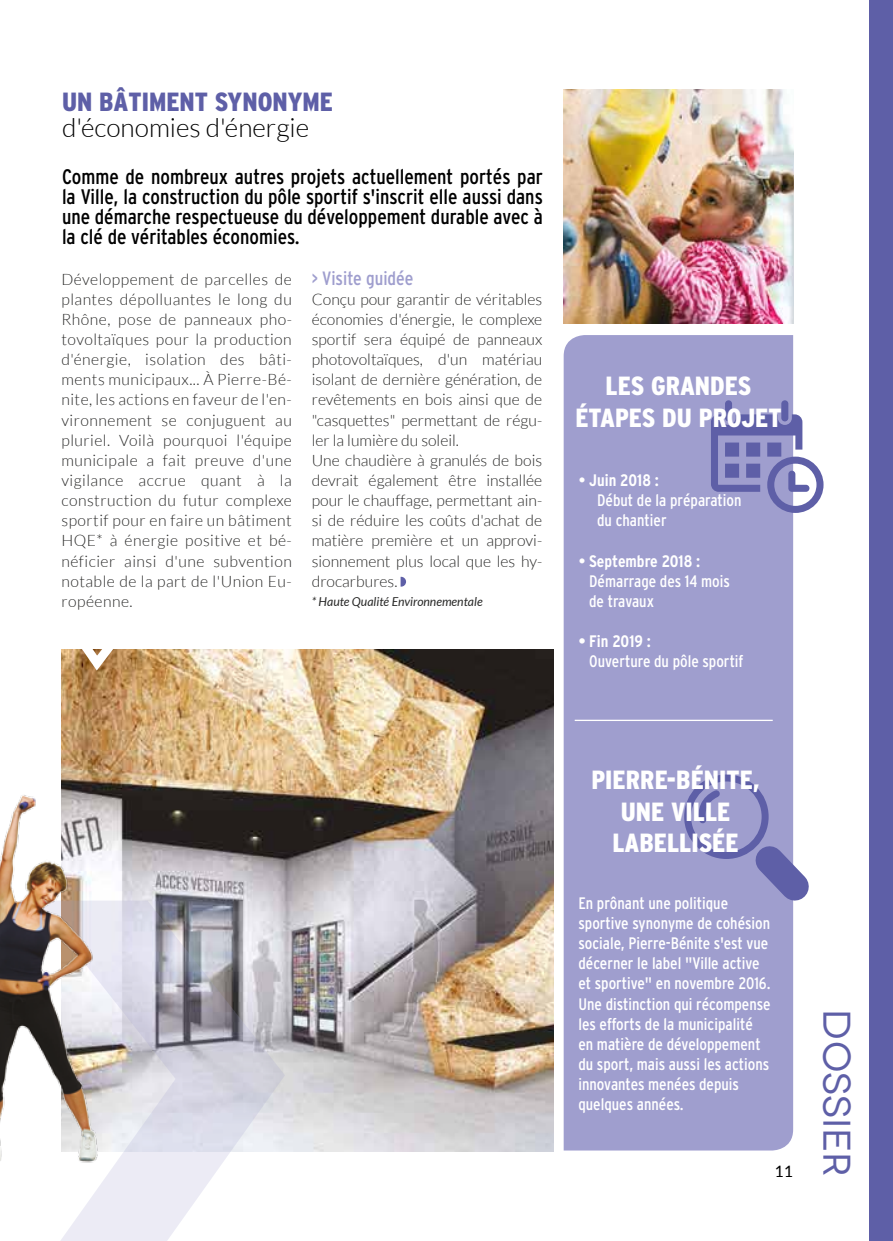
<style>
.page{position:relative;width:893px;height:1241px;background:#fff}
.page>*{position:absolute;margin:0;border:0;box-sizing:border-box;transform-origin:0 0}
.t1{font:38.5px "Novecentowide";color:#5e5fa7}
.t2{font:900 condensed 26.25px/31.5px "Interstate";color:#fff;text-align:center}
.t3{font:300 26.25px "Lato";color:#000}
.t4{font:900 condensed 26.25px "Interstate";color:#5e5fa7}
.t5{font:condensed 21px/20.1px "Interstate";color:#000;text-align:justify}
.t6{font:condensed 19.25px "Interstate";color:#9f9ece}
.t7{font:condensed 16.62px/20.1px "Interstate";color:#fff}
.t8{font:700 condensed 16.62px "Interstate";color:#fff}
.t9{font:300 15.75px/20.1px "Lato";color:#282827;text-align:justify}
.t10{font:15.75px "Lato";color:#000}
.t11{font:italic 12.25px "Lato";color:#282827}
.s1{font-weight:700}
</style>
<div class="page">
<div style="left:564px;top:335px;width:229px;height:815px;background:#9f9ece"></div>
<img style="left:61px;top:649px;width:492px;height:502px">
<svg style="left:401px;top:576px;width:5px;height:10px"></svg>
<svg style="left:72px;top:649px;width:51px;height:29px"></svg>
<img style="left:564px;top:89px;width:230px;height:234px">
<div style="left:684px;top:774px;width:85px;height:84px;border:7px solid #5e5fa7;border-radius:50%"></div>
<svg style="left:697px;top:784px;width:112px;height:142px;background:#9e9dcc"></svg>
<svg style="left:61px;top:900px;width:224px;height:340px"></svg>
<div style="left:869px;top:0;width:24px;height:1240px;background:#5e5fa7"></div>
<hr style="left:575px;top:719px;width:198px;height:2px;background:#fff">
<img style="left:0;top:788px;width:252px;height:382px">
<svg style="left:711px;top:400px;width:112px;height:113px"></svg>
<h2 class="t4" style="left:62px;top:87px;width:273px">UN BÂTIMENT SYNONYME</h2>
<h2 class="t3" style="left:62px;top:113px;width:249px">d'économies d'énergie</h2>
<h3 class="t5" style="left:62px;top:166px;width:482px">Comme de nombreux autres projets actuellement portés par la Ville, la construction du pôle sportif s'inscrit elle aussi dans une démarche respectueuse du développement durable avec à la clé de véritables économies.</h3>
<p class="t9" style="left:61px;top:269px;width:232px">Développement de parcelles de plantes dépolluantes le long du Rhône, pose de panneaux pho&shy;tovoltaïques pour la production d'énergie, isolation des bâti&shy;ments municipaux... À Pierre-Bé&shy;nite, les actions en faveur de l'en&shy;vironnement se conjuguent au pluriel. Voilà pourquoi l'équipe municipale a fait preuve d'une vigilance accrue quant à la construction du futur complexe sportif pour en faire un bâtiment HQE* à énergie positive et bé&shy;néficier ainsi d'une subvention notable de la part de l'Union Eu&shy;ropéenne.</p>
<p class="t6" style="left:312px;top:267px;width:103px">&gt; Visite guidée</p>
<p class="t9" style="left:312px;top:289px;width:232px;text-align:left">Conçu pour garantir de véritables économies d'énergie, le complexe sportif sera équipé de panneaux photovoltaïques, d'un matériau isolant de dernière génération, de revêtements en bois ainsi que de "casquettes" permettant de régu&shy;ler la lumière du soleil.<br>Une chaudière à granulés de bois devrait également être installée pour le chauffage, permettant ain&shy;si de réduire les coûts d'achat de matière première et un approvi&shy;sionnement plus local que les hy&shy;drocarbures.</p>
<p class="t11" style="left:312px;top:594px;width:172px">* Haute Qualité Environnementale</p>
<h2 class="t2" style="left:575px;top:370px;width:208px">LES GRANDES<br>ÉTAPES DU PROJET</h2>
<p class="t7" style="left:597px;top:470px;width:146px;text-indent:-18px">• <span class="s1">Juin 2018 :<br></span>Début de la préparation du chantier</p>
<p class="t7" style="left:589px;top:550px;width:142px;text-indent:-10px">• <span class="s1">Septembre 2018 :<br></span>Démarrage des 14 mois de travaux</p>
<p class="t8" style="left:579px;top:632px;width:74px">• Fin 2019 :</p>
<p class="t7" style="left:589px;top:651px;width:156px">Ouverture du pôle sportif</p>
<h2 class="t2" style="left:591px;top:763px;width:170px">PIERRE-BÉNITE,<br>UNE VILLE<br>LABELLISÉE</h2>
<p class="t7" style="left:578px;top:892px;width:194px">En prônant une politique sportive synonyme de cohésion sociale, Pierre-Bénite s'est vue décerner le label "Ville active et sportive" en novembre 2016.<br>Une distinction qui récompense les efforts de la municipalité en matière de développement du sport, mais aussi les actions innovantes menées depuis quelques années.</p>
<p class="t10" style="left:775px;top:1159px;width:20px">11</p>
<h1 class="t1" style="left:860px;top:1009px;width:169px;rotate:90deg">DOSSIER</h1>
</div>
